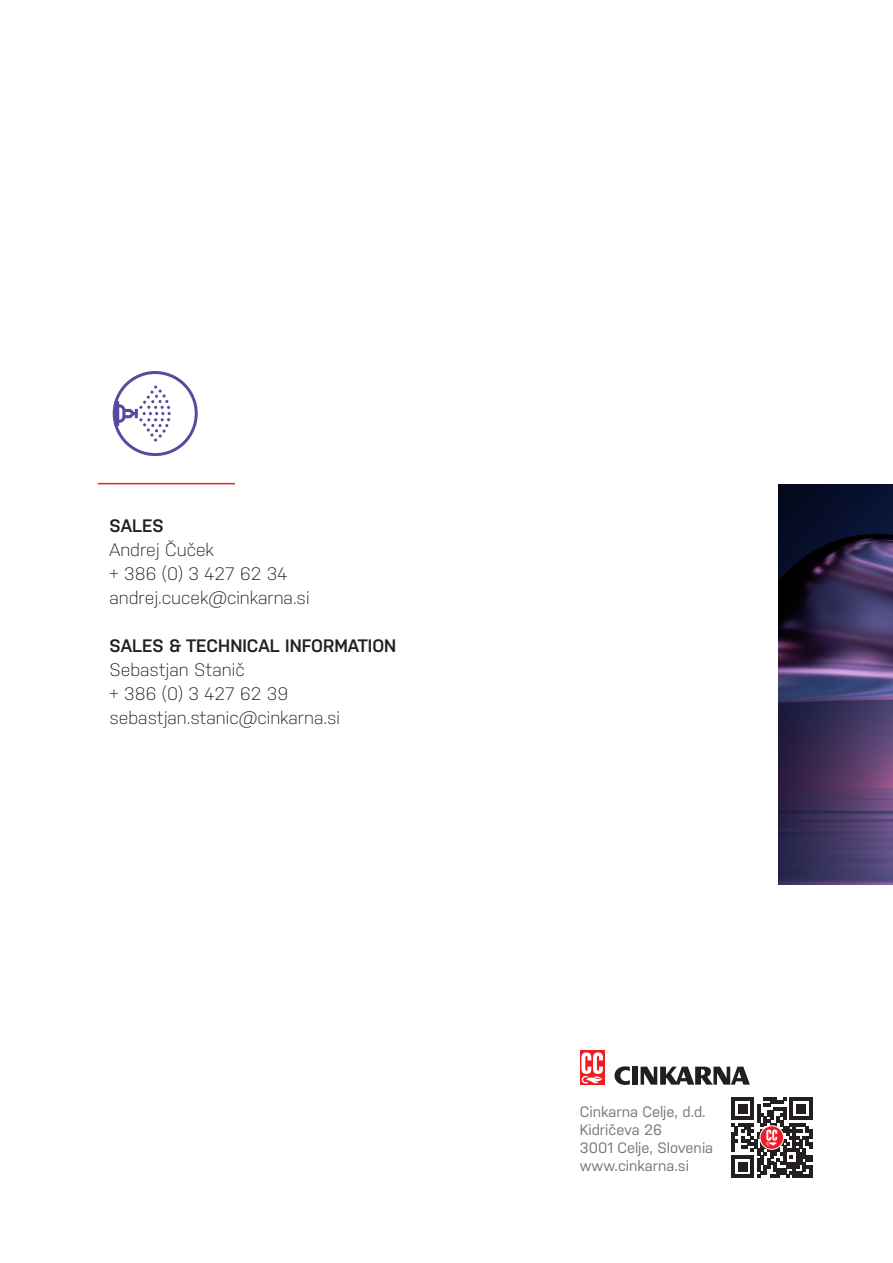
<style>
.page{position:relative;width:893px;height:1263px;background:#fff}
.page>*{position:absolute;margin:0;border:0;box-sizing:border-box;transform-origin:0 0}
.t1{font:300 18px "Nudista";color:#231f20}
.t2{font:600 18px "Nudista";color:#231f20}
.t3{font:15px "Nudista";color:#76787b}
</style>
<div class="page">
<div style="left:113px;top:371px;width:85px;height:85px;border:3px solid #584a9e;border-radius:50%"></div>
<svg style="left:115px;top:385px;width:56px;height:57px"></svg>
<hr style="left:98px;top:483px;width:137px;height:1px;background:#ee1d23">
<div style="left:580px;top:1050px;width:25px;height:35px;background:#ee1d23"></div>
<svg style="left:581px;top:1052px;width:22px;height:32px"></svg>
<svg style="left:641px;top:1067px;width:109px;height:18px"></svg>
<svg style="left:614px;top:1066px;width:16px;height:19px"></svg>
<div style="left:632px;top:1067px;width:6px;height:18px;background:#231f20"></div>
<svg style="left:731px;top:1097px;width:81px;height:81px"></svg>
<img style="left:778px;top:485px;width:115px;height:399px">
<p class="t2" style="left:109px;top:515px;width:56px">SALES</p>
<p class="t1" style="left:109px;top:539px;width:106px">Andrej Čuček</p>
<p class="t1" style="left:109px;top:563px;width:180px">+ 386 (0) 3 427 62 34</p>
<p class="t1" style="left:109px;top:587px;width:202px">andrej.cucek@cinkarna.si</p>
<p class="t2" style="left:109px;top:635px;width:288px">SALES &amp; TECHNICAL INFORMATION</p>
<p class="t1" style="left:109px;top:659px;width:137px">Sebastjan Stanič</p>
<p class="t1" style="left:109px;top:683px;width:180px">+ 386 (0) 3 427 62 39</p>
<p class="t1" style="left:109px;top:707px;width:232px">sebastjan.stanic@cinkarna.si</p>
<p class="t3" style="left:580px;top:1103px;width:127px">Cinkarna Celje, d.d.</p>
<p class="t3" style="left:580px;top:1121px;width:84px">Kidričeva 26</p>
<p class="t3" style="left:580px;top:1139px;width:135px">3001 Celje, Slovenia</p>
<p class="t3" style="left:580px;top:1157px;width:111px">www.cinkarna.si</p>
</div>
